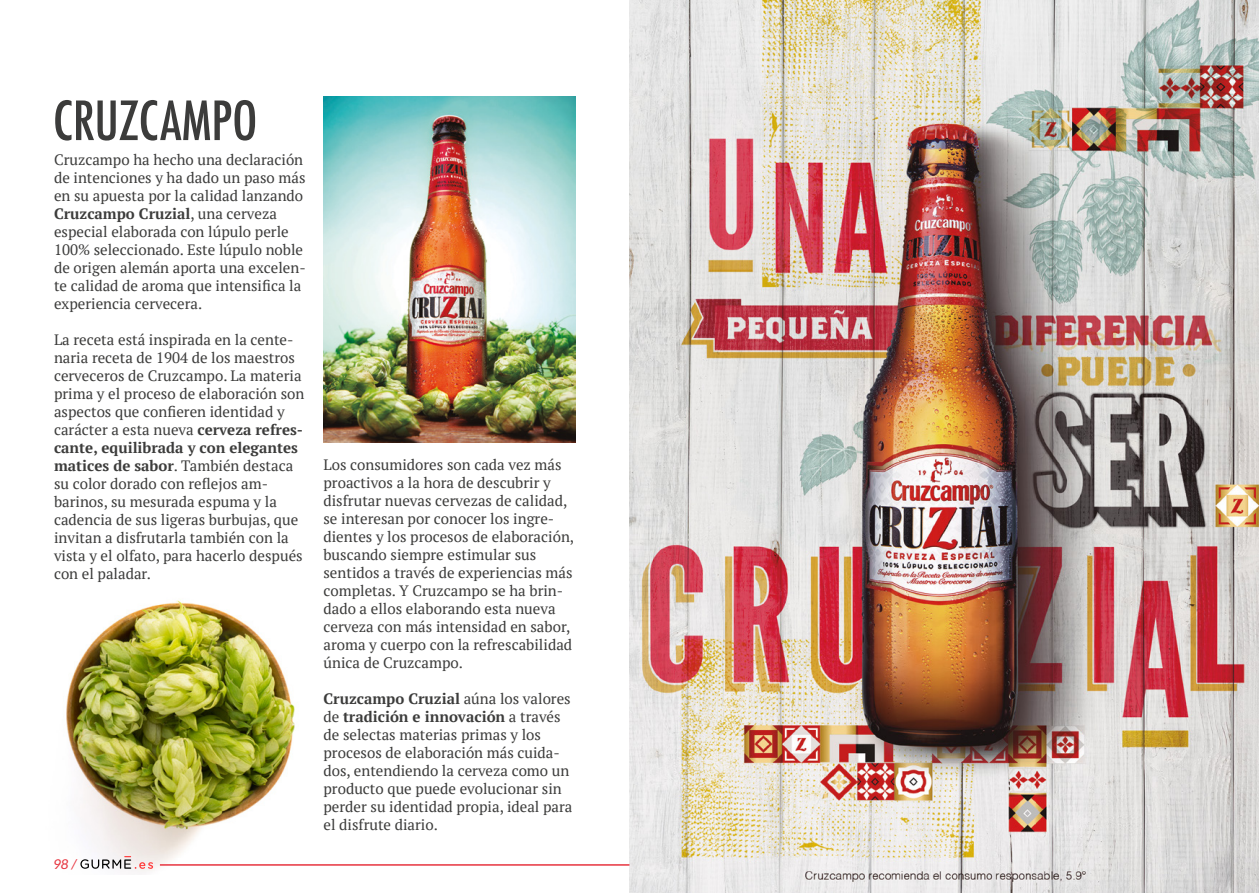
<style>
.page{position:relative;width:1259px;height:893px;background:#fff}
.page>*{position:absolute;margin:0;border:0;box-sizing:border-box;transform-origin:0 0}
.t1{font:500 condensed 52.5px "Futura";color:#3c3c3b}
.t2{font:15px/18px "PT Serif";color:#3c3c3b}
.t3{font:italic 13.5px "Aleo";color:#e7343f}
.s1{font-weight:700}
</style>
<div class="page">
<img style="left:629px;top:0;width:630px;height:893px">
<img style="left:66px;top:600px;width:229px;height:272px">
<img style="left:323px;top:97px;width:252px;height:345px">
<hr style="left:160px;top:864px;width:469px;height:2px;background:#e7343f">
<svg style="left:80px;top:856px;width:73px;height:13px"></svg>
<h1 class="t1" style="left:53px;top:87px;width:206px">CRUZCAMPO</h1>
<p class="t2" style="left:54px;top:150px;width:253px">Cruzcampo ha hecho una declaración de intenciones y ha dado un paso más en su apuesta por la calidad lanzando <span class="s1">Cruzcampo Cruzial</span>, una cerveza especial elaborada con lúpulo perle 100% seleccionado. Este lúpulo noble de origen alemán aporta una excelen&shy;te calidad de aroma que intensifica la experiencia cervecera.</p>
<p class="t2" style="left:54px;top:330px;width:252px">La receta está inspirada en la cente&shy;naria receta de 1904 de los maestros cerveceros de Cruzcampo. La materia prima y el proceso de elaboración son aspectos que confieren identidad y carácter a esta nueva <span class="s1">cerveza refres&shy;cante, equilibrada y con elegantes matices de sabor</span>. También destaca su color dorado con reflejos am&shy;barinos, su mesurada espuma y la cadencia de sus ligeras burbujas, que invitan a disfrutarla también con la vista y el olfato, para hacerlo después con el paladar.</p>
<p class="t3" style="left:54px;top:856px;width:25px">98 /</p>
<p class="t2" style="left:323px;top:455px;width:252px">Los consumidores son cada vez más proactivos a la hora de descubrir y disfrutar nuevas cervezas de calidad, se interesan por conocer los ingre&shy;dientes y los procesos de elaboración, buscando siempre estimular sus sentidos a través de experiencias más completas. Y Cruzcampo se ha brin&shy;dado a ellos elaborando esta nueva cerveza con más intensidad en sabor, aroma y cuerpo con la refrescabilidad única de Cruzcampo.</p>
<p class="t2" style="left:323px;top:689px;width:250px"><span class="s1">Cruzcampo Cruzial</span> aúna los valores de <span class="s1">tradición e innovación</span> a través de selectas materias primas y los procesos de elaboración más cuida&shy;dos, entendiendo la cerveza como un producto que puede evolucionar sin perder su identidad propia, ideal para el disfrute diario.</p>
</div>
